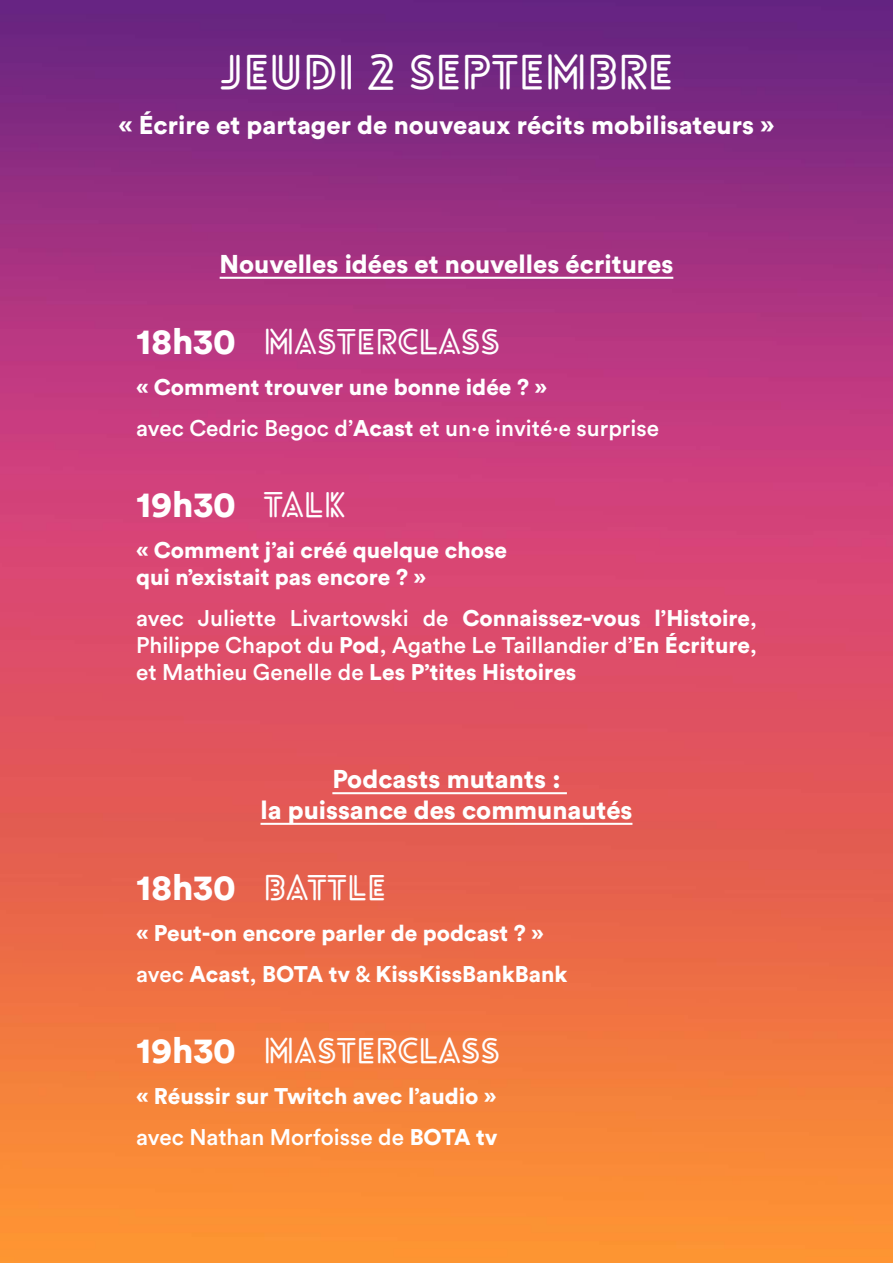
<style>
.page{position:relative;width:893px;height:1263px;background:#fff}
.page>*{position:absolute;margin:0;border:0;box-sizing:border-box;transform-origin:0 0}
.t1{font:700 47.25px "Lovelo Line";color:#fff}
.t2{font:900 36px "Circular Std";color:#fff}
.t3{font:700 34.5px "Lovelo Line";color:#fff}
.t4{font:900 25.5px "Circular Std";color:#fff}
.t5{font:500 22.5px/27px "Circular Std";color:#fff;text-align:justify}
.t6{font:900 22.5px "Circular Std";color:#fff}
.s1{font-weight:900}
.s2{font-weight:500}
</style>
<div class="page">
<img style="left:0;top:0;width:893px;height:1263px">
<hr style="left:220px;top:277px;width:453px;height:2px;background:#fff">
<hr style="left:332px;top:792px;width:235px;height:2px;background:#fff">
<hr style="left:261px;top:823px;width:371px;height:2px;background:#fff">
<p class="t1" style="left:220px;top:43px;width:455px">JEUDI 2 SEPTEMBRE</p>
<p class="t4" style="left:119px;top:108px;width:657px">« Écrire et partager de nouveaux récits mobilisateurs »</p>
<p class="t4" style="left:220px;top:247px;width:455px">Nouvelles idées et nouvelles écritures</p>
<p class="t2" style="left:136px;top:317px;width:101px">18h30</p>
<p class="t6" style="left:136px;top:372px;width:412px">« Comment trouver une bonne idée ? »</p>
<p class="t5" style="left:136px;top:414px;width:524px">avec Cedric Begoc d’<span class="s1">Acast</span> et un·e invité·e surprise</p>
<p class="t3" style="left:264px;top:320px;width:238px">MASTERCLASS</p>
<p class="t2" style="left:136px;top:480px;width:101px">19h30</p>
<p class="t6" style="left:136px;top:535px;width:372px">« Comment j’ai créé quelque chose</p>
<p class="t6" style="left:136px;top:562px;width:291px">qui n’existait pas encore ? »</p>
<p class="t5" style="left:136px;top:604px;width:622px">avec Juliette Livartowski de <span class="s1">Connaissez-vous l’Histoire</span>, Philippe Chapot du <span class="s1">Pod</span>, Agathe Le Taillandier d’<span class="s1">En Écriture</span>, et Mathieu Genelle de <span class="s1">Les P’tites Histoires</span></p>
<p class="t3" style="left:264px;top:483px;width:83px">TALK</p>
<p class="t4" style="left:332px;top:762px;width:230px">Podcasts mutants :</p>
<p class="t4" style="left:261px;top:793px;width:373px">la puissance des communautés</p>
<p class="t2" style="left:136px;top:863px;width:101px">18h30</p>
<p class="t6" style="left:136px;top:918px;width:409px">« Peut-on encore parler de podcast ? »</p>
<p class="t6" style="left:136px;top:959px;width:433px"><span class="s2">avec</span> Acast<span class="s2">,</span> BOTA tv <span class="s2">&amp;</span> KissKissBankBank</p>
<p class="t3" style="left:264px;top:866px;width:124px">BATTLE</p>
<p class="t2" style="left:136px;top:1026px;width:101px">19h30</p>
<p class="t6" style="left:136px;top:1081px;width:362px">« Réussir sur Twitch avec l’audio »</p>
<p class="t5" style="left:136px;top:1123px;width:363px">avec Nathan Morfoisse de <span class="s1">BOTA tv</span></p>
<p class="t3" style="left:264px;top:1029px;width:238px">MASTERCLASS</p>
</div>
